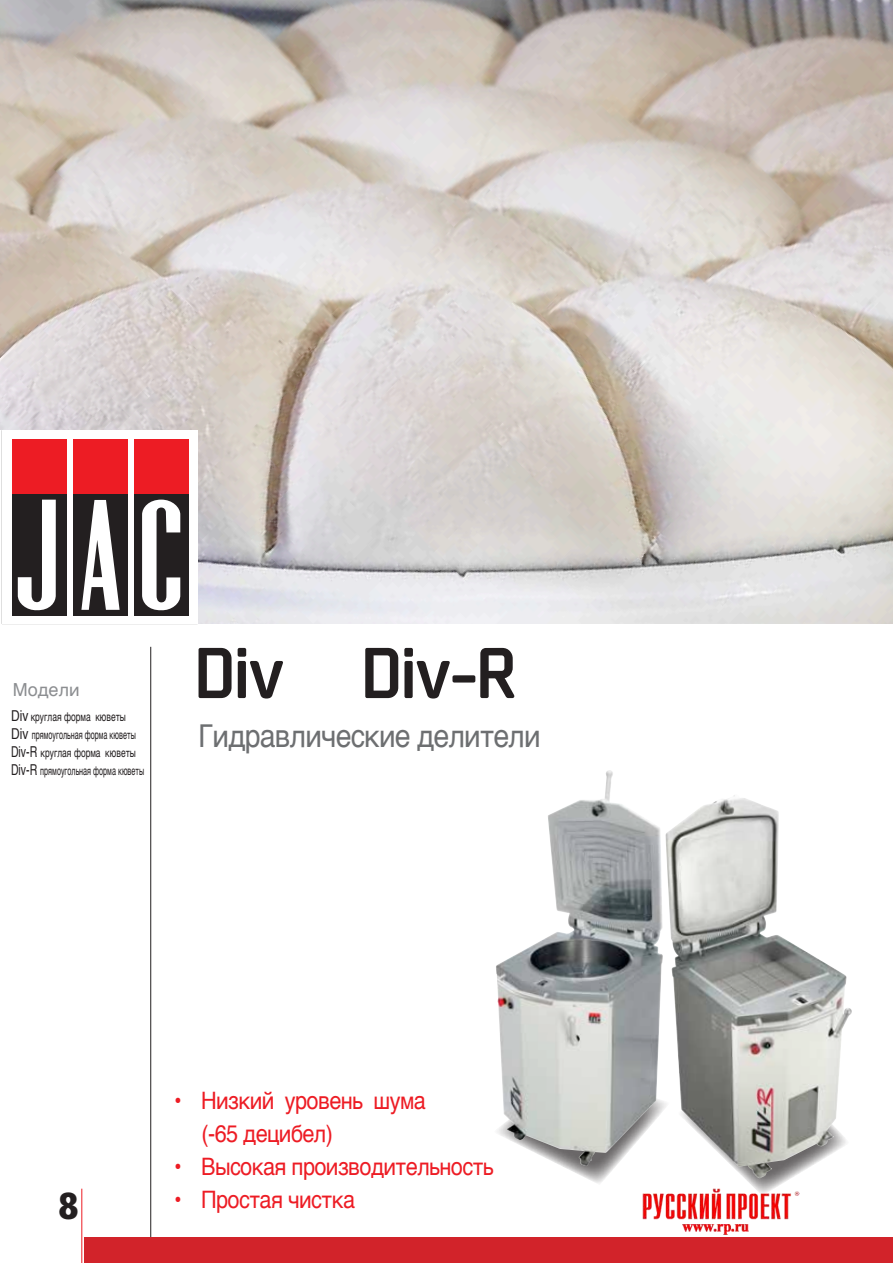
<style>
.page{position:relative;width:893px;height:1263px;background:#fff}
.page>*{position:absolute;margin:0;border:0;box-sizing:border-box;transform-origin:0 0}
.t1{font:500 67.5px "Unicod Sans";letter-spacing:-.05em;color:#231f20}
.t2{font:900 37.5px "Transit";color:#231f20}
.t3{font:31.5px "Helvetica";letter-spacing:-.025em;color:#6d6f71;scale:.9 1}
.t4{font:24px/33px "Helvetica";letter-spacing:-.025em;color:#ed1c24;scale:.9 1}
.t5{font:18px "Helvetica";color:#8c8e91}
.t6{font:12px/18px "Helvetica";color:#231f20;scale:.7 1}
.s1{font-size:15px}
</style>
<div class="page">
<hr style="left:150px;top:647px;width:1px;height:616px;background:#231f20">
<img style="left:0;top:0;width:893px;height:624px">
<svg style="left:562px;top:1101px;width:229px;height:82px"></svg>
<img style="left:496px;top:770px;width:167px;height:396px">
<img style="left:665px;top:795px;width:187px;height:383px">
<div style="left:2px;top:430px;width:196px;height:194px;background:#fff"></div>
<div style="left:12px;top:439px;width:55px;height:55px;background:#ed1c24"></div>
<div style="left:73px;top:439px;width:55px;height:55px;background:#ed1c24"></div>
<div style="left:134px;top:439px;width:55px;height:55px;background:#ed1c24"></div>
<div style="left:12px;top:494px;width:55px;height:122px;background:#231f20"></div>
<div style="left:73px;top:494px;width:55px;height:122px;background:#231f20"></div>
<div style="left:134px;top:494px;width:55px;height:122px;background:#231f20"></div>
<svg style="left:142px;top:500px;width:39px;height:111px"></svg>
<svg style="left:17px;top:500px;width:39px;height:111px"></svg>
<svg style="left:81px;top:500px;width:39px;height:110px"></svg>
<div style="left:84px;top:1237px;width:809px;height:26px;background:#d2232a"></div>
<hr style="left:81px;top:1189px;width:1px;height:74px;background:#ed1c24">
<img style="left:629px;top:1182px;width:171px;height:53px">
<h3 class="t5" style="left:13px;top:676px;width:68px">Модели</h3>
<p class="t6" style="left:11px;top:708px;width:192px"><span class="s1">Div</span> круглая форма кюветы<br><span class="s1">Div</span> прямоугольная форма кюветы<br><span class="s1">Div-R</span> круглая форма кюветы<br><span class="s1">Div-R</span> прямоугольная форма кюветы</p>
<h1 class="t1" style="left:193px;top:628px;width:325px">Div Div-R</h1>
<h3 class="t3" style="left:199px;top:712px;width:382px">Гидравлические делители</h3>
<h2 class="t2" style="left:59px;top:1183px;width:21px">8</h2>
<h3 class="t4" style="left:201px;top:1084px;width:251px;text-indent:-27px">• Низкий уровень шума (-65 децибел)</h3>
<h3 class="t4" style="left:174px;top:1150px;width:357px">• Высокая производительность</h3>
<h3 class="t4" style="left:174px;top:1183px;width:203px">• Простая чистка</h3>
</div>
